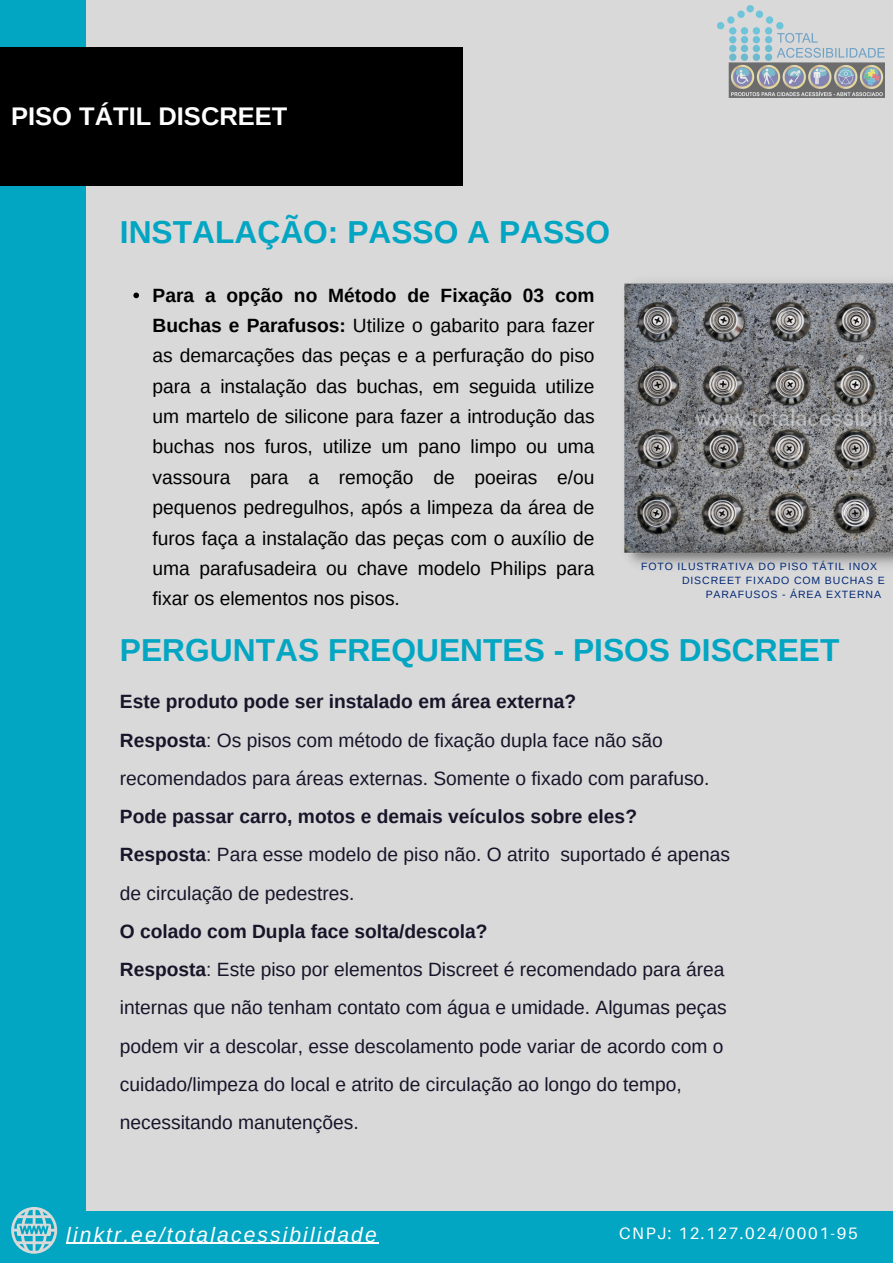
<style>
.page{position:relative;width:893px;height:1263px;background:#d9d9d9}
.page>*{position:absolute;margin:0;border:0;box-sizing:border-box;transform-origin:0 0}
.t1{font:700 31.72px "Arimo";color:#02a5c2}
.t2{font:700 25.5px "Arimo";color:#fefefe}
.t3{font:italic 21.08px "Arimo";letter-spacing:.1em;color:#fefefe}
.t4{font:19.2px/38.2px "Arimo";color:#181429}
.t5{font:19.2px/30.4px "Arimo";color:#000;text-align:justify}
.t6{font:700 19.2px "Arimo";color:#181429}
.t7{font:16.5px "Aileron";letter-spacing:.1em;color:#fff}
.t8{font:10.57px "Arimo";letter-spacing:.08em;color:#032876}
.s1{font-weight:700}
</style>
<div class="page">
<div style="left:85px;top:1211px;width:808px;height:52px;background:#02a5c2"></div>
<div style="left:0;top:0;width:85px;height:1263px;background:#02a5c2"></div>
<svg style="left:11px;top:1207px;width:46px;height:46px"></svg>
<img style="left:717px;top:6px;width:167px;height:92px">
<div style="left:0;top:47px;width:462px;height:139px;background:#000"></div>
<img style="left:624px;top:281px;width:269px;height:285px">
<svg style="left:133px;top:293px;width:6px;height:5px"></svg>
<hr style="left:66px;top:1242px;width:101px;height:2px;background:#fefefe">
<hr style="left:167px;top:1242px;width:212px;height:2px;background:#fefefe">
<p class="t2" style="left:11px;top:102px;width:278px">PISO TÁTIL DISCREET</p>
<p class="t1" style="left:120px;top:214px;width:492px">INSTALAÇÃO: PASSO A PASSO</p>
<p class="t5" style="left:152px;top:280px;width:443px"><span class="s1">Para a opção no Método de Fixação 03 com Buchas e Parafusos:</span> Utilize o gabarito para fazer as demarcações das peças e a perfuração do piso para a instalação das buchas, em seguida utilize um martelo de silicone para fazer a introdução das buchas nos furos, utilize um pano limpo ou uma vassoura para a remoção de poeiras e/ou pequenos pedregulhos, após a limpeza da área de furos faça a instalação das peças com o auxílio de uma parafusadeira ou chave modelo Philips para fixar os elementos nos pisos.</p>
<p class="t8" style="left:641px;top:560px;width:238px">FOTO ILUSTRATIVA DO PISO TÁTIL INOX</p>
<p class="t8" style="left:682px;top:574px;width:204px">DISCREET FIXADO COM BUCHAS E</p>
<p class="t8" style="left:705px;top:588px;width:177px">PARAFUSOS - ÁREA EXTERNA</p>
<p class="t1" style="left:120px;top:632px;width:721px">PERGUNTAS FREQUENTES - PISOS DISCREET</p>
<p class="t6" style="left:120px;top:691px;width:458px">Este produto pode ser instalado em área externa?</p>
<p class="t4" style="left:120px;top:721px;width:591px"><span class="s1">Resposta</span>: Os pisos com método de fixação dupla face não são recomendados para áreas externas. Somente o fixado com parafuso.</p>
<p class="t6" style="left:120px;top:806px;width:518px">Pode passar carro, motos e demais veículos sobre eles?</p>
<p class="t4" style="left:120px;top:835px;width:611px"><span class="s1">Resposta</span>: Para esse modelo de piso não. O atrito suportado é apenas de circulação de pedestres.</p>
<p class="t6" style="left:120px;top:920px;width:369px">O colado com Dupla face solta/descola?</p>
<p class="t4" style="left:120px;top:950px;width:608px"><span class="s1">Resposta</span>: Este piso por elementos Discreet é recomendado para área internas que não tenham contato com água e umidade. Algumas peças podem vir a descolar, esse descolamento pode variar de acordo com o cuidado/limpeza do local e atrito de circulação ao longo do tempo, necessitando manutenções.</p>
<p class="t3" style="left:66px;top:1222px;width:312px">linktr.ee/totalacessibilidade</p>
<p class="t7" style="left:619px;top:1223px;width:240px">CNPJ: 12.127.024/0001-95</p>
</div>
